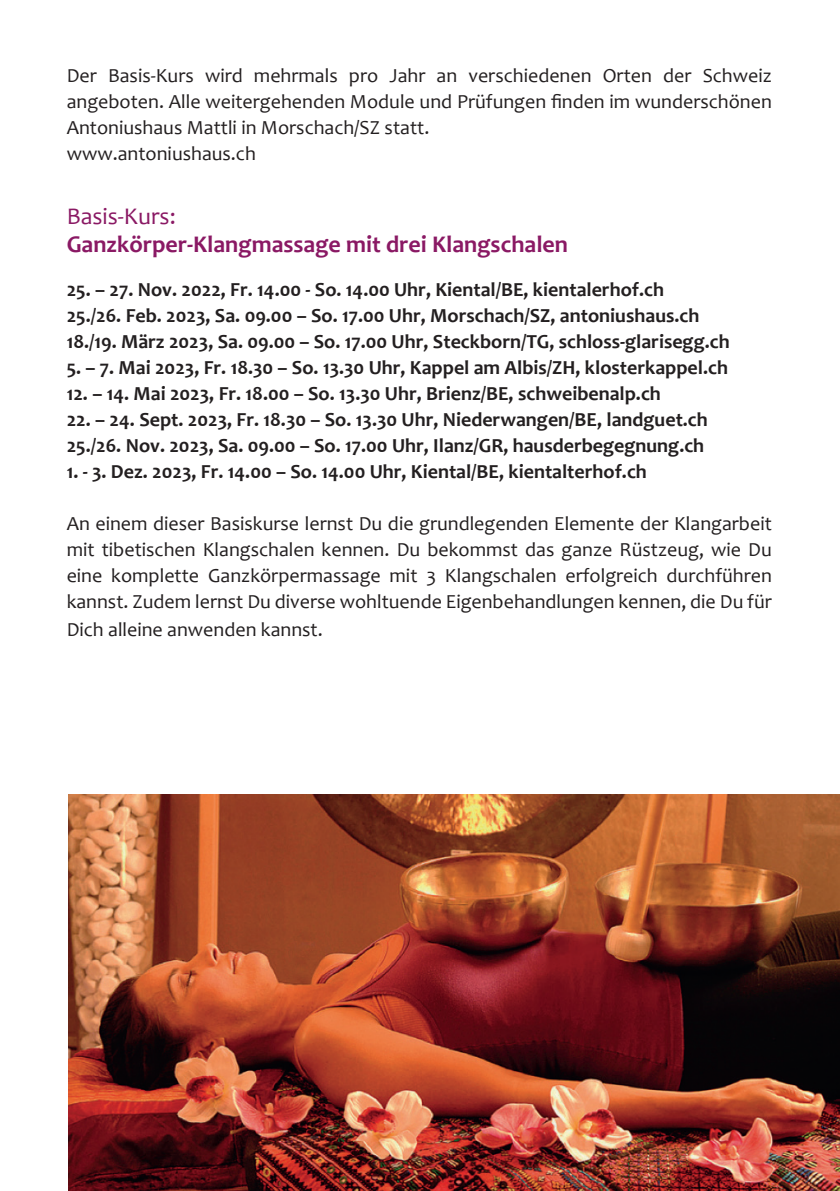
<style>
.page{position:relative;width:840px;height:1191px;background:#fff}
.page>*{position:absolute;margin:0;border:0;box-sizing:border-box;transform-origin:0 0}
.t1{font:700 24px "Candara";color:#8a1964}
.t2{font:24px "Candara";color:#8a1964}
.t3{font:700 20px/26px "Candara";color:#231f20}
.t4{font:20px/26px "Candara";color:#231f20}
</style>
<div class="page">
<img style="left:68px;top:795px;width:771px;height:396px">
<p class="t4" style="left:67px;top:63px;width:706px">Der Basis-Kurs wird mehrmals pro Jahr an verschiedenen Orten der Schweiz angeboten. Alle weitergehenden Module und Prüfungen finden im wunderschönen Antoniushaus Mattli in Morschach/SZ statt.<br>www.antoniushaus.ch</p>
<p class="t2" style="left:67px;top:201px;width:110px">Basis-Kurs:</p>
<p class="t1" style="left:67px;top:229px;width:502px">Ganzkörper-Klangmassage mit drei Klangschalen</p>
<p class="t3" style="left:67px;top:277px;width:664px">25. – 27. Nov. 2022, Fr. 14.00 - So. 14.00 Uhr, Kiental/BE, kientalerhof.ch<br>25./26. Feb. 2023, Sa. 09.00 – So. 17.00 Uhr, Morschach/SZ, antoniushaus.ch<br>18./19. März 2023, Sa. 09.00 – So. 17.00 Uhr, Steckborn/TG, schloss-glarisegg.ch</p>
<p class="t3" style="left:67px;top:355px;width:662px">5. – 7. Mai 2023, Fr. 18.30 – So. 13.30 Uhr, Kappel am Albis/ZH, klosterkappel.ch</p>
<p class="t3" style="left:67px;top:381px;width:595px">12. – 14. Mai 2023, Fr. 18.00 – So. 13.30 Uhr, Brienz/BE, schweibenalp.ch</p>
<p class="t3" style="left:67px;top:407px;width:642px">22. – 24. Sept. 2023, Fr. 18.30 – So. 13.30 Uhr, Niederwangen/BE, landguet.ch<br>25./26. Nov. 2023, Sa. 09.00 – So. 17.00 Uhr, Ilanz/GR, hausderbegegnung.ch</p>
<p class="t3" style="left:67px;top:459px;width:581px">1. - 3. Dez. 2023, Fr. 14.00 – So. 14.00 Uhr, Kiental/BE, kientalterhof.ch</p>
<p class="t4" style="left:67px;top:511px;width:706px;text-align:justify">An einem dieser Basiskurse lernst Du die grundlegenden Elemente der Klangarbeit mit tibetischen Klangschalen kennen. Du bekommst das ganze Rüstzeug, wie Du eine komplette Ganzkörpermassage mit 3 Klangschalen erfolgreich durchführen kannst. Zudem lernst Du diverse wohltuende Eigenbehandlungen kennen, die Du für</p>
<p class="t4" style="left:67px;top:617px;width:257px">Dich alleine anwenden kannst.</p>
</div>
